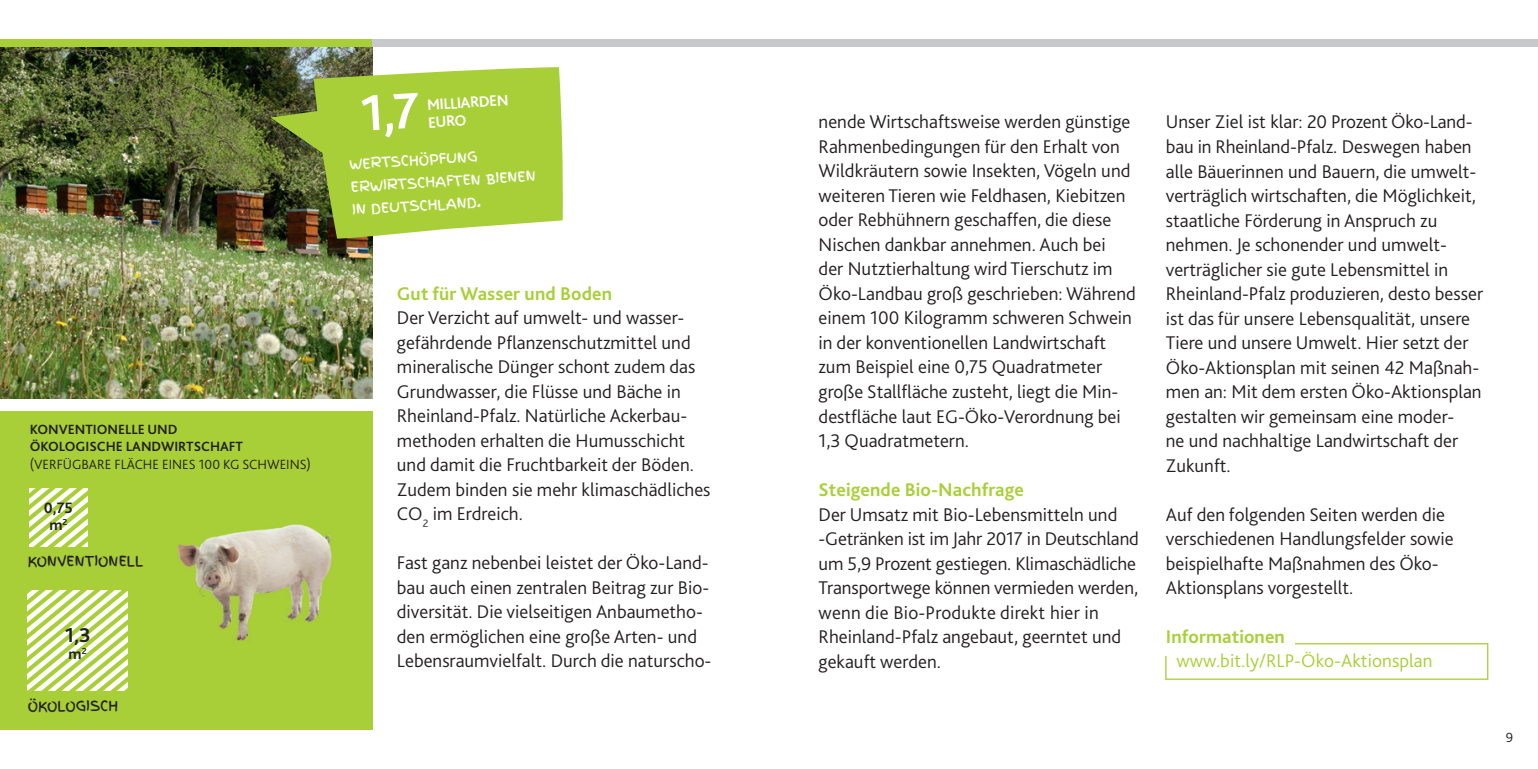
<style>
.page{position:relative;width:1538px;height:769px;background:#fff}
.page>*{position:absolute;margin:0;border:0;box-sizing:border-box;transform-origin:0 0}
.t1{font:700 21px "Bliss";color:#231f20}
.t2{font:300 19.25px/24.5px "Bliss";color:#231f20}
.t3{font:700 19.25px "Bliss";letter-spacing:.005em;color:#a9cf38}
.t4{font:300 19.25px "Bliss";letter-spacing:.005em;color:#a9cf38}
.t5{font:700 15.75px/17.7px "Bliss";color:#fff}
.t6{font:700 15.75px/17.5px "Bliss";color:#231f20;text-align:center}
.t7{font:14px/22.8px "Finger Paint";color:#fff}
.t8{font:700 14px/17.5px "Bliss";color:#231f20}
.t9{font:300 14px "Bliss";color:#231f20}
.t10{font:14px "Finger Paint";letter-spacing:.005em;color:#231f20}
</style>
<div class="page">
<img style="left:0;top:47px;width:372px;height:352px">
<div style="left:0;top:411px;width:372px;height:318px;background:#a9cf38"></div>
<svg style="left:30px;top:489px;width:57px;height:57px"></svg>
<svg style="left:28px;top:591px;width:99px;height:99px"></svg>
<svg style="left:271px;top:67px;width:292px;height:172px;background:#9dba42"></svg>
<div style="left:372px;top:40px;width:1166px;height:7px;background:#c7c8ca"></div>
<div style="left:0;top:40px;width:372px;height:7px;background:#a9cf38"></div>
<div style="left:1165px;top:643px;width:323px;height:37px;border:1px solid #a9cf38"></div>
<div style="left:1156px;top:628px;width:139px;height:22px;background:#fff"></div>
<div style="left:1156px;top:650px;width:17px;height:5px;background:#fff"></div>
<img style="left:177px;top:524px;width:155px;height:117px">
<div style="left:361px;top:93px;width:59px;height:45px;background:#a9cf38"></div>
<p class="t8" style="left:30px;top:420px;width:215px">KONVENTIONELLE UND<br>ÖKOLOGISCHE LANDWIRTSCHAFT</p>
<p class="t9" style="left:30px;top:455px;width:283px">(VERFÜGBARE FLÄCHE EINES 100 KG SCHWEINS)</p>
<p class="t6" style="left:44px;top:499px;width:30px">0,75 m<sup>2</sup></p>
<p class="t10" style="left:28px;top:551px;width:117px">KONVENTIONELL</p>
<p class="t1" style="left:65px;top:622px;width:28px">1,3</p>
<p class="t6" style="left:69px;top:645px;width:20px">m<sup>2</sup></p>
<p class="t10" style="left:28px;top:695px;width:92px">ÖKOLOGISCH</p>
<p class="t5" style="left:427px;top:96px;width:83px;rotate:-3deg">MILLIARDEN<br>EURO</p>
<p class="t7" style="left:348px;top:153px;width:187px;rotate:-4deg">WERTSCHÖPFUNG<br>ERWIRTSCHAFTEN BIENEN<br>IN DEUTSCHLAND.</p>
<p class="t3" style="left:397px;top:282px;width:217px">Gut für Wasser und Boden</p>
<p class="t2" style="left:397px;top:306px;width:315px">Der Verzicht auf umwelt- und wasser&shy;gefährdende Pflanzenschutzmittel und mineralische Dünger schont zudem das Grundwasser, die Flüsse und Bäche in Rheinland-Pfalz. Natürliche Ackerbau&shy;methoden erhalten die Humusschicht und damit die Fruchtbarkeit der Böden.<br>Zudem binden sie mehr klimaschädliches CO<sub>2</sub> im Erdreich.</p>
<p class="t2" style="left:397px;top:551px;width:316px">Fast ganz nebenbei leistet der Öko-Land&shy;bau auch einen zentralen Beitrag zur Bio&shy;diversität. Die vielseitigen Anbaumetho&shy;den er möglichen eine große Arten- und Lebensraumvielfalt. Durch die naturscho-</p>
<p class="t2" style="left:818px;top:110px;width:319px">nende Wirtschaftsweise werden günstige Rahmenbedingungen für den Erhalt von Wildkräutern sowie Insekten, Vögeln und weiteren Tieren wie Feldhasen, Kiebitzen oder Rebhühnern geschaffen, die diese Nischen dankbar annehmen. Auch bei<br>der Nutztierhaltung wird Tierschutz im Öko-Landbau groß geschrieben: Während einem 100 Kilogramm schweren Schwein in der konventionellen Landwirtschaft zum Beispiel eine 0,75 Quadratmeter große Stallfläche zusteht, liegt die Min&shy;destfläche laut EG-Öko-Verordnung bei 1,3 Quadratmetern.</p>
<p class="t3" style="left:818px;top:478px;width:207px">Steigende Bio-Nachfrage</p>
<p class="t2" style="left:818px;top:502px;width:322px">Der Umsatz mit Bio-Lebensmitteln und -Getränken ist im Jahr 2017 in Deutschland um 5,9 Prozent gestiegen. Klimaschädliche Transportwege können vermieden werden, wenn die Bio-Produkte direkt hier in Rheinland-Pfalz angebaut, geerntet und gekauft werden.</p>
<p class="t2" style="left:1166px;top:110px;width:319px">Unser Ziel ist klar: 20 Prozent Öko-Land&shy;bau in Rheinland-Pfalz. Deswegen haben alle Bäuerinnen und Bauern, die umwelt&shy;verträglich wirtschaften, die Möglichkeit, staatliche Förderung in Anspruch zu nehmen. Je schonender und umwelt&shy;verträglicher sie gute Lebensmittel in Rheinland-Pfalz produzieren, desto besser ist das für unsere Lebensqualität, unsere Tiere und unsere Umwelt. Hier setzt der Öko-Aktionsplan mit seinen 42 Maßnah&shy;men an: Mit dem ersten Öko-Aktionsplan gestalten wir gemeinsam eine moder-<br>ne und nachhaltige Landwirtschaft der Zukunft.</p>
<p class="t2" style="left:1166px;top:502px;width:289px">Auf den folgenden Seiten werden die verschiedenen Handlungsfelder sowie beispielhafte Maßnahmen des Öko-Aktionsplans vorgestellt.</p>
<p class="t3" style="left:1166px;top:625px;width:121px">Informationen</p>
<p class="t4" style="left:1176px;top:649px;width:258px">www.bit.ly/RLP-Öko-Aktionsplan</p>
<p class="t9" style="left:1506px;top:728px;width:9px">9</p>
</div>
